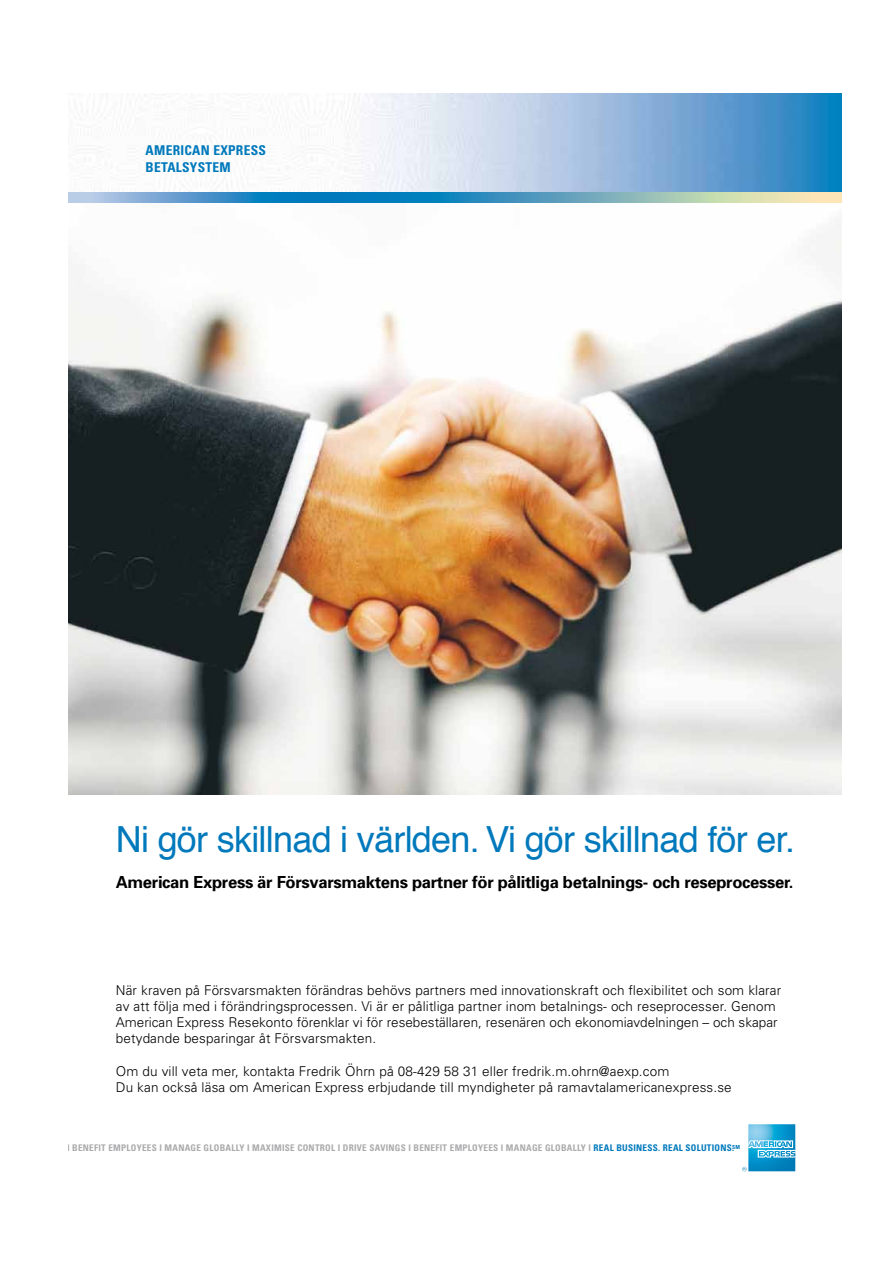
<style>
.page{position:relative;width:893px;height:1263px;background:#fff}
.page>*{position:absolute;margin:0;border:0;box-sizing:border-box;transform-origin:0 0}
.t1{font:36px "Helvetica";letter-spacing:-.02em;color:#0079bc}
.t2{font:700 16.65px "Univers";letter-spacing:-.02em;color:#000}
.t3{font:300 13.5px/16.2px "Univers";letter-spacing:.01em;color:#000}
.t4{font:700 condensed 13.5px/17.2px "Univers";letter-spacing:.02em;color:#0079bc}
.t5{font:700 condensed 9.15px "Univers";letter-spacing:.03em;color:#ababad}
.s1{color:#0079bc}
</style>
<div class="page">
<img style="left:68px;top:94px;width:774px;height:700px">
<img style="left:748px;top:1124px;width:47px;height:47px">
<svg style="left:742px;top:1167px;width:5px;height:4px"></svg>
<svg style="left:748px;top:1140px;width:47px;height:17px"></svg>
<svg style="left:68px;top:192px;width:774px;height:10px;background:#67a7c0"></svg>
<p class="t4" style="left:146px;top:142px;width:122px">AMERICAN EXPRESS<br>BETALSYSTEM</p>
<h1 class="t1" style="left:116px;top:811px;width:681px">Ni gör skillnad i världen. Vi gör skillnad för er.</h1>
<p class="t2" style="left:116px;top:871px;width:679px">American Express är Försvarsmaktens partner för pålitliga betalnings- och reseprocesser.</p>
<p class="t3" style="left:116px;top:981px;width:667px">När kraven på Försvarsmakten förändras behövs partners med innovationskraft och flexibilitet och som klarar av att följa med i förändringsprocessen. Vi är er pålitliga partner inom betalnings- och reseprocesser. Genom American Express Resekonto förenklar vi för resebeställaren, resenären och ekonomiavdelningen – och skapar betydande besparingar åt Försvarsmakten.</p>
<p class="t3" style="left:116px;top:1062px;width:617px">Om du vill veta mer, kontakta Fredrik Öhrn på 08-429 58 31 eller fredrik.m.ohrn@aexp.com<br>Du kan också läsa om American Express erbjudande till myndigheter på ramavtalamericanexpress.se</p>
<p class="t5" style="left:67px;top:1142px;width:675px">I BENEFIT EMPLOYEES I MANAGE GLOBALLY I MAXIMISE CONTROL I DRIVE SAVINGS I BENEFIT EMPLOYEES I MANAGE GLOBALLY I <span class="s1">REAL BUSINESS. REAL SOLUTIONS.</span><sup>SM</sup></p>
</div>
